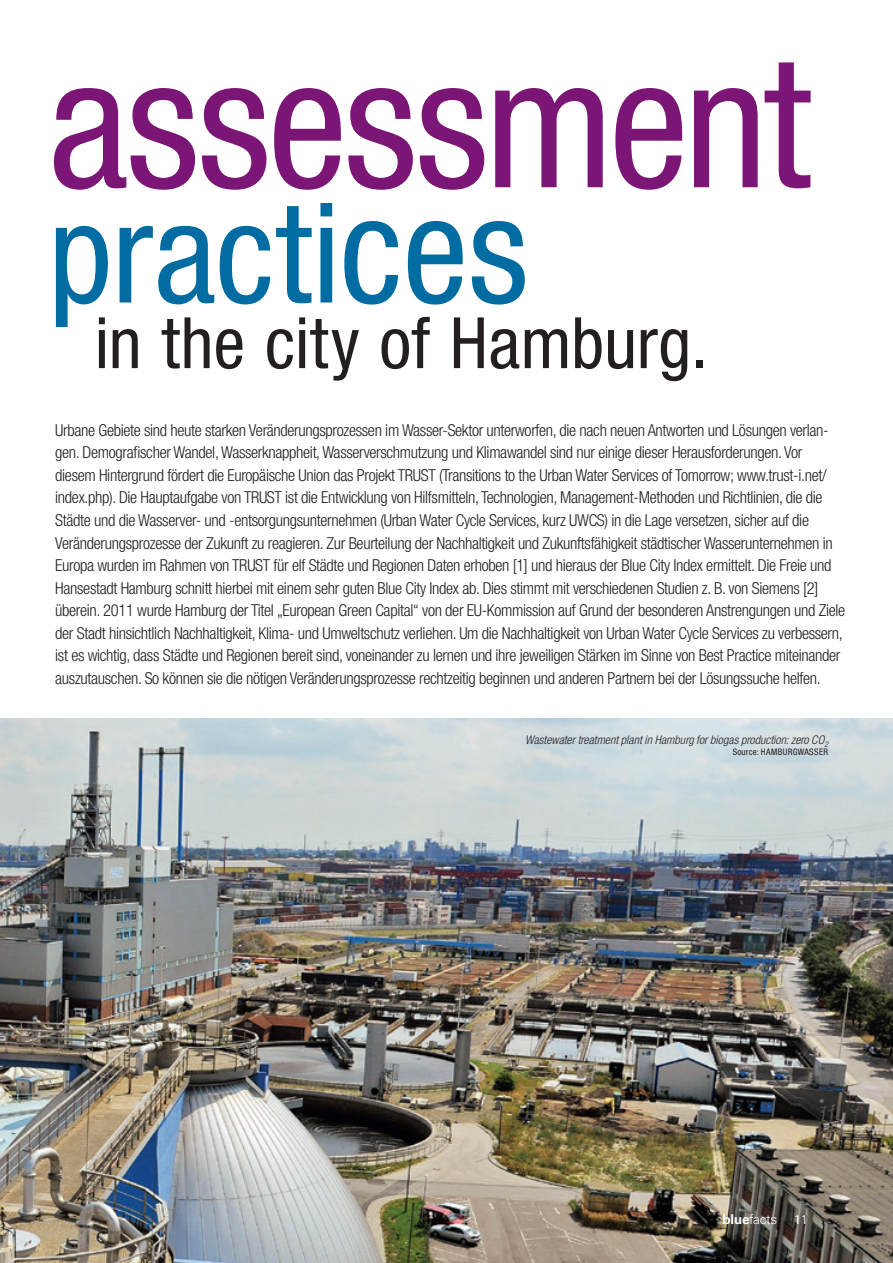
<style>
.page{position:relative;width:893px;height:1263px;background:#fff}
.page>*{position:absolute;margin:0;border:0;box-sizing:border-box;transform-origin:0 0}
.t1{font:condensed 180.3px "Helvetica Neue LT Std";letter-spacing:-.02em;color:#7b1677}
.t2{font:condensed 139.35px "Helvetica Neue LT Std";color:#006ca2}
.t3{font:condensed 70.95px "Helvetica Neue LT Std";color:#231f20}
.t4{font:300 condensed 16.5px/22.5px "Helvetica Neue LT Std";letter-spacing:-.02em;color:#231f20}
.t5{font:300 13.5px "Univers LT Std";letter-spacing:-.02em;color:#fff}
.t6{font:13.5px "Myriad Pro";color:#fff}
.t7{font:italic 300 condensed 12px "Helvetica Neue LT Std";letter-spacing:.005em;color:#231f20}
.t8{font:condensed 9px "Helvetica Neue LT Std";letter-spacing:.035em;color:#231f20}
.s1{font-size:148.2px}
.s2{font-weight:700}
</style>
<div class="page">
<img style="left:0;top:719px;width:893px;height:544px">
<h1 class="t1" style="left:49px;top:19px;width:764px">assessment</h1>
<h2 class="t2" style="left:48px;top:173px;width:482px">practi<span class="s1">ces</span></h2>
<h3 class="t3" style="left:95px;top:302px;width:615px">in the city of Hamburg.</h3>
<p class="t4" style="left:55px;top:419px;width:791px">Urbane Gebiete sind heute starken Veränderungsprozessen im Wasser-Sektor unterworfen, die nach neuen Antworten und Lösungen verlan&shy;gen. Demografischer Wandel, Wasserknappheit, Wasserverschmutzung und Klimawandel sind nur einige dieser Herausforderungen. Vor diesem Hintergrund fördert die Europäische Union das Projekt TRUST (Transitions to the Urban Water Services of Tomorrow; www.trust-i.net/ index.php). Die Hauptaufgabe von TRUST ist die Entwicklung von Hilfsmitteln, Technologien, Management-Methoden und Richtlinien, die die Städte und die Wasserver- und -entsorgungsunternehmen (Urban Water Cycle Services, kurz UWCS) in die Lage versetzen, sicher auf die Veränderungsprozesse der Zukunft zu reagieren. Zur Beurteilung der Nachhaltigkeit und Zukunftsfähigkeit städtischer Wasserunternehmen in Europa wurden im Rahmen von TRUST für elf Städte und Regionen Daten erhoben [1] und hieraus der Blue City Index ermittelt. Die Freie und Hansestadt Hamburg schnitt hierbei mit einem sehr guten Blue City Index ab. Dies stimmt mit verschiedenen Studien z. B. von Siemens [2] überein. 2011 wurde Hamburg der Titel „European Green Capital“ von der EU-Kommission auf Grund der besonderen Anstrengungen und Ziele der Stadt hinsichtlich Nachhaltigkeit, Klima- und Umweltschutz verliehen. Um die Nachhaltigkeit von Urban Water Cycle Services zu verbessern, ist es wichtig, dass Städte und Regionen bereit sind, voneinander zu lernen und ihre jeweiligen Stärken im Sinne von Best Practice miteinander auszutauschen. So können sie die nötigen Veränderungsprozesse rechtzeitig beginnen und anderen Partnern bei der Lösungssuche helfen.</p>
<p class="t7" style="left:525px;top:733px;width:304px">Wastewater treatment plant in Hamburg for biogas production: zero CO<sub>2</sub></p>
<p class="t8" style="left:733px;top:746px;width:97px">Source: HAMBURGWASSER</p>
<p class="t5" style="left:723px;top:1211px;width:56px"><span class="s2">blue</span>facts</p>
<p class="t6" style="left:794px;top:1211px;width:15px">11</p>
</div>
